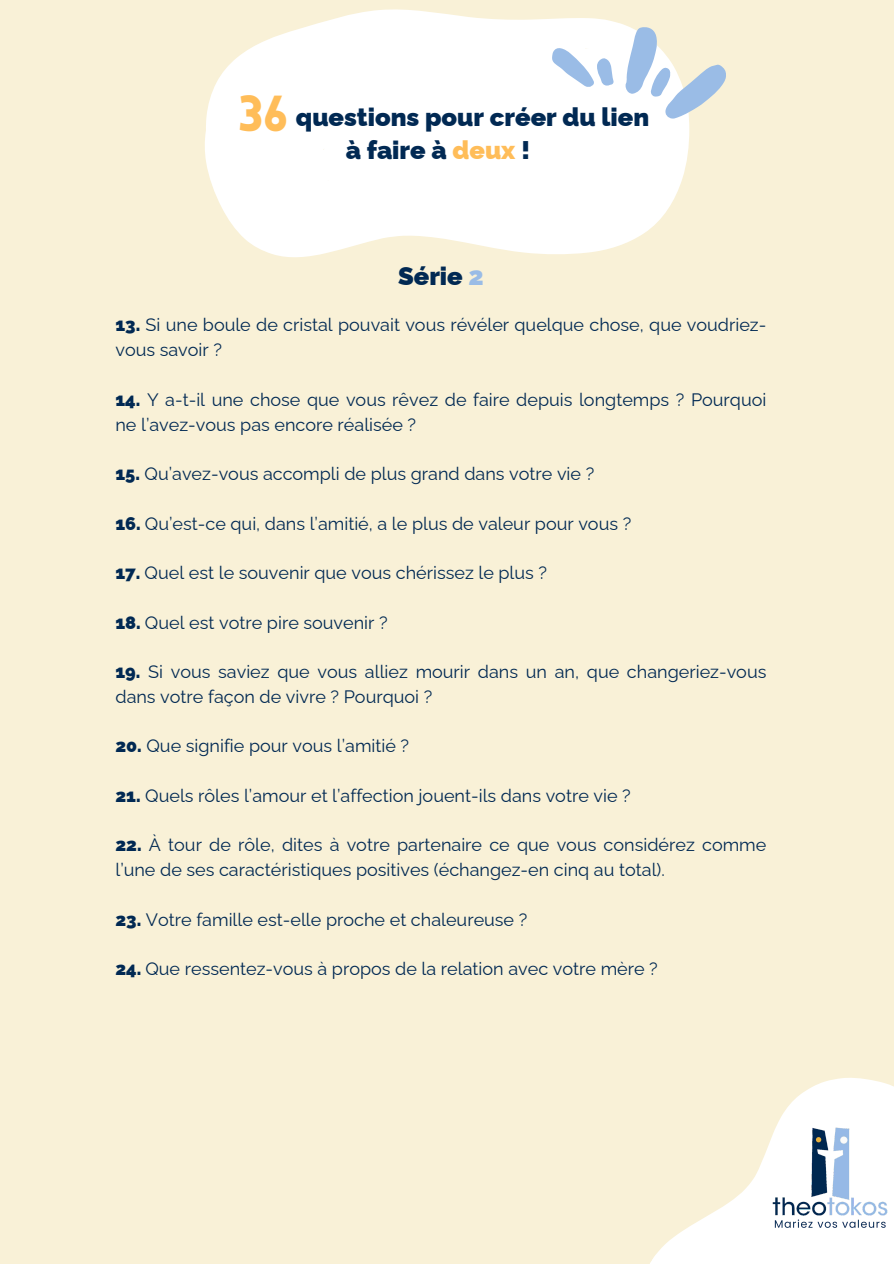
<style>
.page{position:relative;width:894px;height:1264px;background:#fff}
.page>*{position:absolute;margin:0;border:0;box-sizing:border-box;transform-origin:0 0}
.t1{font:900 49.5px "Lovelo";color:#ffbd59}
.t2{font:900 25.5px "Raleway";color:#012953}
.t3{font:18px/24.8px "Raleway";color:#012953}
.s1{color:#ffbd59}
.s2{color:#9abce6}
.s3{font-weight:900}
</style>
<div class="page">
<div style="left:0;top:0;width:893px;height:1263px;background:#f9f1d7"></div>
<svg style="left:205px;top:9px;width:484px;height:248px;fill:#fff"></svg>
<div style="left:280px;top:36px;width:390px;height:213px;background:#fff"></div>
<svg style="left:319px;top:234px;width:10px;height:6px"></svg>
<svg style="left:551px;top:26px;width:175px;height:92px"></svg>
<svg style="left:650px;top:1078px;width:243px;height:185px"></svg>
<img style="left:772px;top:1125px;width:115px;height:114px">
<p class="t1" style="left:238px;top:93px;width:51px">36</p>
<p class="t2" style="left:296px;top:102px;width:355px">questions pour créer du lien</p>
<p class="t2" style="left:345px;top:135px;width:186px">à faire à <span class="s1">deux</span> !</p>
<p class="t2" style="left:398px;top:261px;width:87px">Série <span class="s2">2</span></p>
<p class="t3" style="left:115px;top:313px;width:652px"><span class="s3">13.</span> Si une boule de cristal pouvait vous révéler quelque chose, que voudriez&shy;vous savoir ?</p>
<p class="t3" style="left:115px;top:387px;width:652px"><span class="s3">14.</span> Y a-t-il une chose que vous rêvez de faire depuis longtemps ? Pourquoi ne l’avez-vous pas encore réalisée ?</p>
<h1 class="t3" style="left:115px;top:461px;width:480px"><span class="s3">15.</span> Qu’avez-vous accompli de plus grand dans votre vie ?</h1>
<h1 class="t3" style="left:115px;top:511px;width:517px"><span class="s3">16.</span> Qu’est-ce qui, dans l’amitié, a le plus de valeur pour vous ?</h1>
<p class="t3" style="left:115px;top:560px;width:433px"><span class="s3">17.</span> Quel est le souvenir que vous chérissez le plus ?</p>
<h1 class="t3" style="left:115px;top:610px;width:274px"><span class="s3">18.</span> Quel est votre pire souvenir ?</h1>
<p class="t3" style="left:115px;top:659px;width:652px"><span class="s3">19.</span> Si vous saviez que vous alliez mourir dans un an, que changeriez-vous dans votre façon de vivre ? Pourquoi ?</p>
<p class="t3" style="left:115px;top:733px;width:295px"><span class="s3">20.</span> Que signifie pour vous l’amitié ?</p>
<p class="t3" style="left:115px;top:783px;width:516px"><span class="s3">21.</span> Quels rôles l’amour et l’affection jouent-ils dans votre vie ?</p>
<p class="t3" style="left:115px;top:832px;width:652px"><span class="s3">22.</span> À tour de rôle, dites à votre partenaire ce que vous considérez comme l’une de ses caractéristiques positives (échangez-en cinq au total).</p>
<p class="t3" style="left:115px;top:907px;width:413px"><span class="s3">23.</span> Votre famille est-elle proche et chaleureuse ?</p>
<p class="t3" style="left:115px;top:956px;width:543px"><span class="s3">24.</span> Que ressentez-vous à propos de la relation avec votre mère ?</p>
</div>
